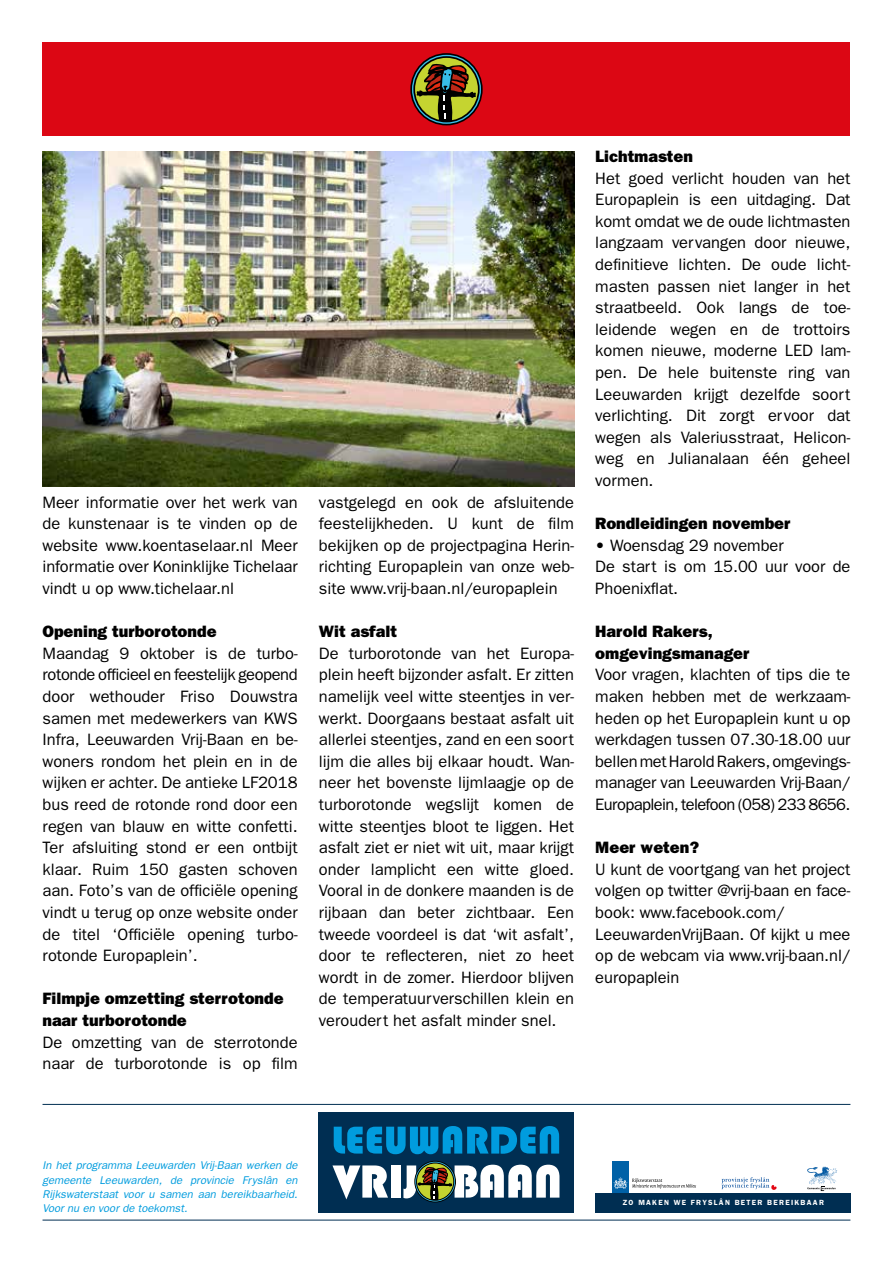
<style>
.page{position:relative;width:893px;height:1263px;background:#fff}
.page>*{position:absolute;margin:0;border:0;box-sizing:border-box;transform-origin:0 0}
.t1{font:16.5px/21.6px "Franklin Gothic";color:#000;text-align:justify}
.t2{font:800 16.5px/21.6px "Franklin Gothic";color:#000}
.t3{font:italic 11.25px/14.2px "Franklin Gothic";color:#009cde;text-align:justify}
.t4{font:600 7.5px "Franklin Gothic";letter-spacing:.17em;color:#fff}
</style>
<div class="page">
<div style="left:43px;top:43px;width:807px;height:93px;background:#dc0714"></div>
<svg style="left:410px;top:53px;width:73px;height:72px"></svg>
<div style="left:319px;top:1112px;width:255px;height:100px;background:#002e52"></div>
<svg style="left:332px;top:1165px;width:56px;height:34px"></svg>
<div style="left:391px;top:1165px;width:10px;height:32px;background:#fff"></div>
<svg style="left:334px;top:1126px;width:225px;height:28px"></svg>
<svg style="left:403px;top:1161px;width:156px;height:41px"></svg>
<svg style="left:721px;top:1177px;width:56px;height:13px"></svg>
<svg style="left:807px;top:1166px;width:30px;height:25px"></svg>
<div style="left:595px;top:1193px;width:255px;height:19px;background:#002e52"></div>
<div style="left:612px;top:1161px;width:16px;height:32px;background:#0061a7"></div>
<svg style="left:614px;top:1177px;width:82px;height:12px"></svg>
<hr style="left:43px;top:1220px;width:807px;height:1px;background:#002e52">
<hr style="left:43px;top:1104px;width:807px;height:1px;background:#002e52">
<img style="left:43px;top:151px;width:531px;height:335px">
<p class="t1" style="left:43px;top:491px;width:257px">Meer informatie over het werk van de kunstenaar is te vinden op de website www.koentaselaar.nl Meer informatie over Koninklijke Tichelaar vindt u op www.tichelaar.nl</p>
<p class="t2" style="left:43px;top:620px;width:176px">Opening turborotonde</p>
<p class="t1" style="left:43px;top:642px;width:257px">Maandag 9 oktober is de turbo&shy;rotonde officieel en feestelijk geopend door wethouder Friso Douwstra samen met medewerkers van KWS Infra, Leeuwarden Vrij-Baan en be&shy;woners rondom het plein en in de wijken er achter. De antieke LF2018 bus reed de rotonde rond door een regen van blauw en witte confetti.<br>Ter afsluiting stond er een ontbijt klaar. Ruim 150 gasten schoven aan. Foto’s van de officiële opening vindt u terug op onze website onder de titel ‘Officiële opening turbo&shy;rotonde Europaplein’.</p>
<p class="t2" style="left:43px;top:988px;width:243px">Filmpje omzetting sterrotonde naar turborotonde</p>
<p class="t1" style="left:43px;top:1031px;width:257px">De omzetting van de sterrotonde naar de turborotonde is op film</p>
<p class="t1" style="left:319px;top:491px;width:257px">vastgelegd en ook de afsluitende feestelijkheden. U kunt de film bekijken op de projectpagina Herin&shy;richting Europaplein van onze web&shy;site www.vrij-baan.nl/europaplein</p>
<p class="t2" style="left:319px;top:620px;width:80px">Wit asfalt</p>
<p class="t1" style="left:319px;top:642px;width:257px">De turborotonde van het Europa&shy;plein heeft bijzonder asfalt. Er zitten namelijk veel witte steentjes in ver&shy;werkt. Doorgaans bestaat asfalt uit allerlei steentjes, zand en een soort lijm die alles bij elkaar houdt. Wan&shy;neer het bovenste lijmlaagje op de turborotonde wegslijt komen de witte steentjes bloot te liggen. Het asfalt ziet er niet wit uit, maar krijgt onder lamplicht een witte gloed.<br>Vooral in de donkere maanden is de rijbaan dan beter zichtbaar. Een tweede voordeel is dat ‘wit asfalt’, door te reflecteren, niet zo heet wordt in de zomer. Hierdoor blijven de temperatuurverschillen klein en veroudert het asfalt minder snel.</p>
<p class="t2" style="left:595px;top:145px;width:99px">Lichtmasten</p>
<p class="t1" style="left:595px;top:167px;width:257px">Het goed verlicht houden van het Europaplein is een uitdaging. Dat komt omdat we de oude lichtmasten langzaam vervangen door nieuwe, definitieve lichten. De oude licht&shy;masten passen niet langer in het straatbeeld. Ook langs de toe&shy;leidende wegen en de trottoirs komen nieuwe, moderne LED lam&shy;pen. De hele buitenste ring van Leeuwarden krijgt dezelfde soort verlichting. Dit zorgt ervoor dat wegen als Valeriusstraat, Helicon&shy;weg en Julianalaan één geheel vormen.</p>
<p class="t2" style="left:595px;top:512px;width:196px">Rondleidingen november</p>
<p class="t1" style="left:595px;top:534px;width:257px;text-align:left">• Woensdag 29 november<br>De start is om 15.00 uur voor de<br>Phoenixflat.</p>
<p class="t2" style="left:595px;top:620px;width:156px">Harold Rakers, omgevingsmanager</p>
<p class="t1" style="left:595px;top:664px;width:257px">Voor vragen, klachten of tips die te maken hebben met de werkzaam&shy;heden op het Europaplein kunt u op werkdagen tussen 07.30-18.00 uur bellen met Harold Rakers, omgevings&shy;manager van Leeuwarden Vrij-Baan/ Europaplein, telefoon (058) 233 8656.</p>
<p class="t2" style="left:595px;top:836px;width:105px">Meer weten?</p>
<p class="t1" style="left:595px;top:858px;width:257px;text-align:left">U kunt de voortgang van het project volgen op twitter @vrij-baan en face&shy;book: www.facebook.com/<br>LeeuwardenVrijBaan. Of kijkt u mee op de webcam via www.vrij-baan.nl/ europaplein</p>
<p class="t3" style="left:43px;top:1158px;width:257px">In het programma Leeuwarden Vrij-Baan werken de gemeente Leeuwarden, de provincie Fryslân en Rijkswaterstaat voor u samen aan bereikbaarheid.<br>Voor nu en voor de toekomst.</p>
<p class="t4" style="left:622px;top:1198px;width:203px">ZO MAKEN WE FRYSLÂN BETER BEREIKBAAR</p>
</div>
